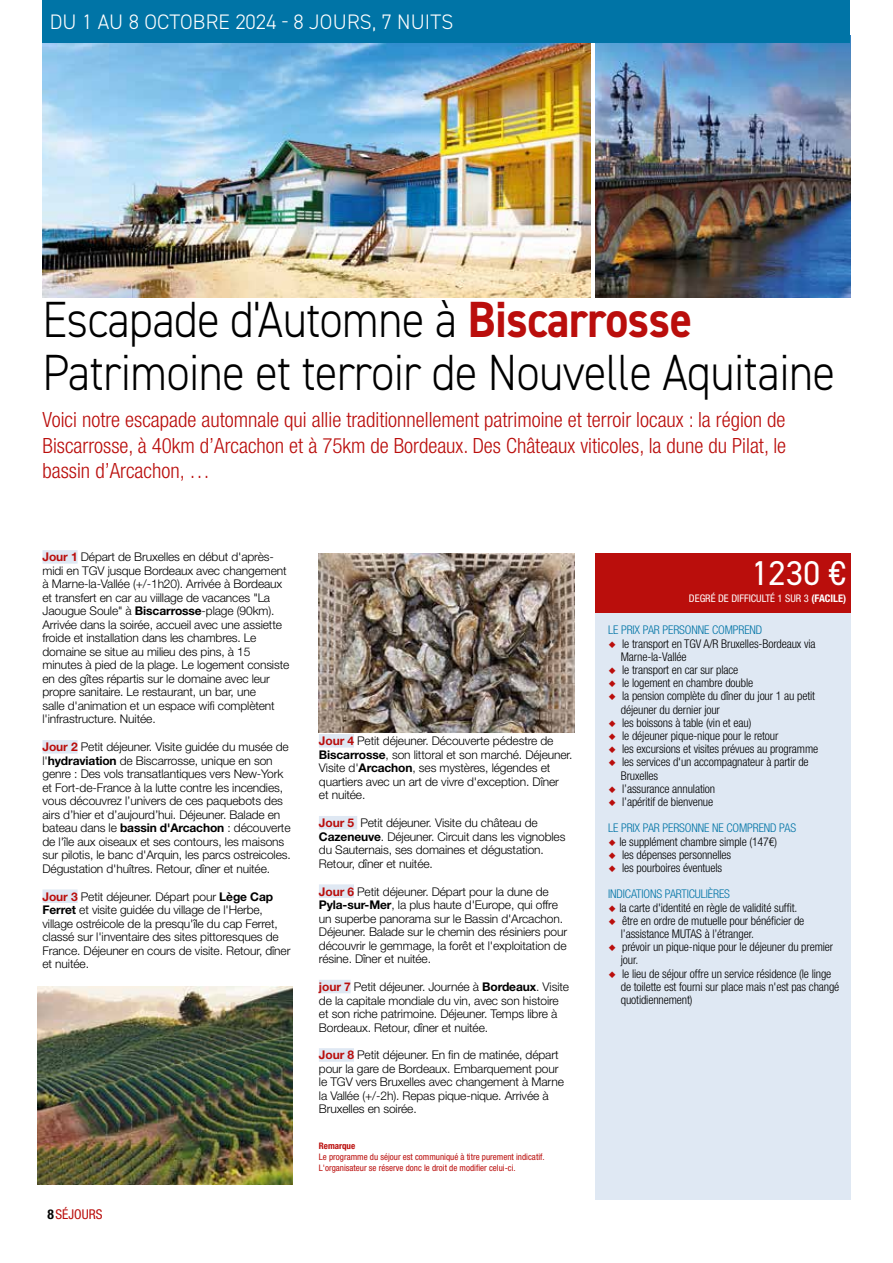
<style>
.page{position:relative;width:893px;height:1263px;background:#fff}
.page>*{position:absolute;margin:0;border:0;box-sizing:border-box;transform-origin:0 0}
.t1{font:300 51px/52.5px "DIN2014";letter-spacing:-.01em;color:#000;scale:.9 1}
.t2{font:34.5px "DIN2014";color:#fff}
.t3{font:300 condensed 21px/25.2px "Helvetica Neue LT Std";color:#ba0e0c;text-align:justify}
.t4{font:300 21px "DIN2014";letter-spacing:.01em;color:#fff}
.t5{font:condensed 13.5px "Helvetica Neue LT Std";color:#ba0e0c}
.t6{font:300 12px/13.5px "Helvetica Neue LT Std";letter-spacing:-.01em;color:#000}
.t7{font:300 condensed 12px/13.2px "Helvetica Neue LT Std";letter-spacing:-.01em;color:#000}
.t8{font:300 condensed 12px "Helvetica Neue LT Std";letter-spacing:-.01em;color:#0074a6}
.t9{font:condensed 10.5px "Helvetica Neue LT Std";color:#fff}
.t10{font:condensed 9px/10.8px "Helvetica Neue LT Std";color:#ba0e0c}
.t11{font:700 condensed 9px "Helvetica Neue LT Std";color:#ba0e0c}
.s1{font-weight:700;color:#ba0e0c}
.s2{font-weight:700}
.s3{font-weight:700;color:#000}
.s4{color:#ba0e0c}
</style>
<div class="page">
<img style="left:595px;top:43px;width:255px;height:255px">
<div style="left:43px;top:550px;width:35px;height:14px;background:#dfe8f3"></div>
<div style="left:43px;top:740px;width:35px;height:13px;background:#dfe8f3"></div>
<div style="left:43px;top:889px;width:35px;height:14px;background:#dfe8f3"></div>
<div style="left:319px;top:734px;width:35px;height:13px;background:#dfe8f3"></div>
<div style="left:319px;top:816px;width:38px;height:13px;background:#dfe8f3"></div>
<div style="left:319px;top:884px;width:35px;height:14px;background:#dfe8f3"></div>
<div style="left:319px;top:980px;width:32px;height:13px;background:#dfe8f3"></div>
<div style="left:319px;top:1048px;width:35px;height:14px;background:#dfe8f3"></div>
<div style="left:595px;top:553px;width:255px;height:646px;background:#dfe8f3"></div>
<img style="left:43px;top:43px;width:548px;height:255px">
<div style="left:43px;top:0;width:807px;height:43px;background:#0074a6"></div>
<div style="left:595px;top:553px;width:255px;height:59px;background:#ba0e0c"></div>
<img style="left:319px;top:553px;width:255px;height:179px">
<img style="left:38px;top:986px;width:255px;height:199px">
<h3 class="t4" style="left:50px;top:9px;width:405px">DU 1 AU 8 OCTOBRE 2024 - 8 JOURS, 7 NUITS</h3>
<h1 class="t1" style="left:43px;top:294px;width:882px">Escapade d'Automne à <span class="s1">Biscarrosse<br></span>Patrimoine et terroir de Nouvelle Aquitaine</h1>
<h3 class="t3" style="left:43px;top:407px;width:745px">Voici notre escapade automnale qui allie traditionnellement patrimoine et terroir locaux : la région de Biscarrosse, à 40km d’Arcachon et à 75km de Bordeaux. Des Châteaux viticoles, la dune du Pilat, le bassin d’Arcachon, …</h3>
<p class="t6" style="left:43px;top:550px;width:248px"><span class="s1">Jour 1</span> Départ de Bruxelles en début d'après&shy;midi en TGV jusque Bordeaux avec changement à Marne-la-Vallée (+/-1h20). Arrivée à Bordeaux et transfert en car au viillage de vacances "La Jaougue Soule" à <span class="s2">Biscarrosse</span>-plage (90km).<br>Arrivée dans la soirée, accueil avec une assiette froide et installation dans les chambres. Le domaine se situe au milieu des pins, à 15 minutes à pied de la plage. Le logement consiste en des gîtes répartis sur le domaine avec leur propre sanitaire. Le restaurant, un bar, une<br>salle d'animation et un espace wifi complètent l'infrastructure. Nuitée.</p>
<p class="t6" style="left:43px;top:740px;width:250px"><span class="s1">Jour 2</span> Petit déjeuner. Visite guidée du musée de l'<span class="s2">hydraviation</span> de Biscarrosse, unique en son genre : Des vols transatlantiques vers New-York et Fort-de-France à la lutte contre les incendies, vous découvrez l’univers de ces paquebots des airs d’hier et d’aujourd’hui. Déjeuner. Balade en bateau dans le <span class="s2">bassin d'Arcachon</span> : découverte de l'île aux oiseaux et ses contours, les maisons sur pilotis, le banc d'Arquin, les parcs ostreicoles.<br>Dégustation d'huîtres. Retour, dîner et nuitée.</p>
<p class="t6" style="left:43px;top:889px;width:249px"><span class="s1">Jour 3</span> Petit déjeuner. Départ pour <span class="s2">Lège Cap Ferret</span> et visite guidée du village de l'Herbe, village ostréicole de la presqu'île du cap Ferret, classé sur l'inventaire des sites pittoresques de France. Déjeuner en cours de visite. Retour, dîner et nuitée.</p>
<p class="t5" style="left:47px;top:1206px;width:57px"><span class="s3">8</span>SÉJOURS</p>
<p class="t6" style="left:319px;top:734px;width:255px"><span class="s1">Jour 4</span> Petit déjeuner. Découverte pédestre de <span class="s2">Biscarrosse</span>, son littoral et son marché. Déjeuner.<br>Visite d'<span class="s2">Arcachon</span>, ses mystères, légendes et quartiers avec un art de vivre d'exception. Dîner<br>et nuitée.</p>
<p class="t6" style="left:319px;top:816px;width:248px"><span class="s1">Jour 5</span> Petit déjeuner. Visite du château de <span class="s2">Cazeneuve</span>. Déjeuner. Circuit dans les vignobles du Sauternais, ses domaines et dégustation.<br>Retour, dîner et nuitée.</p>
<p class="t6" style="left:319px;top:884px;width:250px"><span class="s1">Jour 6</span> Petit déjeuner. Départ pour la dune de <span class="s2">Pyla-sur-Mer</span>, la plus haute d'Europe, qui offre un superbe panorama sur le Bassin d'Arcachon.<br>Déjeuner. Balade sur le chemin des résiniers pour découvrir le gemmage, la forêt et l'exploitation de résine. Dîner et nuitée.</p>
<p class="t6" style="left:319px;top:980px;width:252px"><span class="s1">jour 7</span> Petit déjeuner. Journée à <span class="s2">Bordeaux</span>. Visite de la capitale mondiale du vin, avec son histoire et son riche patrimoine. Déjeuner. Temps libre à Bordeaux. Retour, dîner et nuitée.</p>
<p class="t6" style="left:319px;top:1048px;width:247px"><span class="s1">Jour 8</span> Petit déjeuner. En fin de matinée, départ pour la gare de Bordeaux. Embarquement pour le TGV vers Bruxelles avec changement à Marne la Vallée (+/-2h). Repas pique-nique. Arrivée à Bruxelles en soirée.</p>
<p class="t11" style="left:319px;top:1141px;width:38px">Remarque</p>
<p class="t10" style="left:319px;top:1151px;width:227px">Le programme du séjour est communiqué à titre purement indicatif.<br>L'organisateur se réserve donc le droit de modifier celui-ci.</p>
<h2 class="t2" style="left:751px;top:552px;width:96px">1230 €</h2>
<p class="t9" style="left:689px;top:592px;width:159px">DEGRÉ DE DIFFICULTÉ 1 SUR 3 <span class="s2">(FACILE)</span></p>
<p class="t8" style="left:608px;top:623px;width:156px">LE PRIX PAR PERSONNE COMPREND</p>
<p class="t7" style="left:621px;top:637px;width:196px;text-indent:-13px"><span class="s4">◆</span> le transport en TGV A/R Bruxelles-Bordeaux via<br>Marne-la-Vallée</p>
<p class="t7" style="left:608px;top:663px;width:132px"><span class="s4">◆</span> le transport en car sur place</p>
<p class="t7" style="left:608px;top:676px;width:147px"><span class="s4">◆</span> le logement en chambre double</p>
<p class="t7" style="left:621px;top:689px;width:196px;text-indent:-13px"><span class="s4">◆</span> la pension complète du dîner du jour 1 au petit déjeuner du dernier jour</p>
<p class="t7" style="left:608px;top:716px;width:145px"><span class="s4">◆</span> les boissons à table (vin et eau)</p>
<p class="t7" style="left:608px;top:729px;width:172px"><span class="s4">◆</span> le déjeuner pique-nique pour le retour</p>
<p class="t7" style="left:608px;top:742px;width:212px"><span class="s4">◆</span> les excursions et visites prévues au programme</p>
<p class="t7" style="left:621px;top:755px;width:189px;text-indent:-13px"><span class="s4">◆</span> les services d'un accompagnateur à partir de<br>Bruxelles</p>
<p class="t7" style="left:608px;top:782px;width:109px"><span class="s4">◆</span> l’assurance annulation</p>
<p class="t7" style="left:608px;top:795px;width:107px"><span class="s4">◆</span> l’apéritif de bienvenue</p>
<p class="t8" style="left:608px;top:821px;width:190px">LE PRIX PAR PERSONNE NE COMPREND PAS</p>
<p class="t7" style="left:608px;top:835px;width:171px"><span class="s4">◆</span> le supplément chambre simple (147€)</p>
<p class="t7" style="left:608px;top:848px;width:125px"><span class="s4">◆</span> les dépenses personnelles</p>
<p class="t7" style="left:608px;top:861px;width:116px"><span class="s4">◆</span> les pourboires éventuels</p>
<p class="t8" style="left:608px;top:887px;width:123px">INDICATIONS PARTICULIÈRES</p>
<p class="t7" style="left:608px;top:901px;width:191px"><span class="s4">◆</span> la carte d'identité en règle de validité suffit.</p>
<p class="t7" style="left:621px;top:914px;width:185px;text-indent:-13px"><span class="s4">◆</span> être en ordre de mutuelle pour bénéficier de l’assistance MUTAS à l’étranger.</p>
<p class="t7" style="left:621px;top:940px;width:214px;text-indent:-13px"><span class="s4">◆</span> prévoir un pique-nique pour le déjeuner du premier jour.</p>
<p class="t7" style="left:621px;top:967px;width:220px;text-indent:-13px"><span class="s4">◆</span> le lieu de séjour offre un service résidence (le linge de toilette est fourni sur place mais n'est pas changé quotidiennement)</p>
</div>
